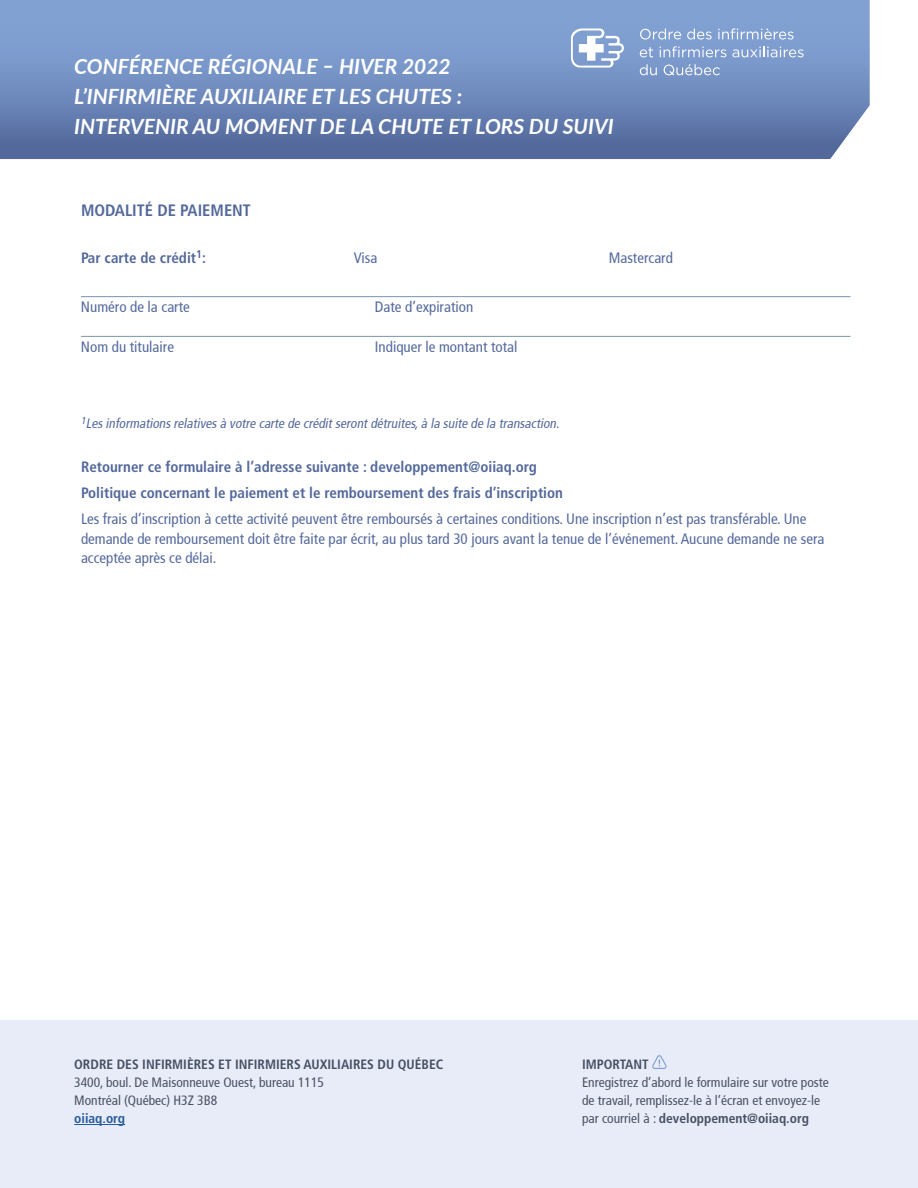
<style>
.page{position:relative;width:918px;height:1188px;background:#fff}
.page>*{position:absolute;margin:0;border:0;box-sizing:border-box;transform-origin:0 0}
.t1{font:italic 700 21px/30px "Lato";color:#fff}
.t2{font:700 condensed 16.5px "Frutiger LT Std";color:#53689b}
.t3{font:condensed 15px/19.5px "Frutiger";color:#53689b}
.t4{font:700 condensed 15px/26.2px "Frutiger LT Std";color:#53689b}
.t5{font:condensed 13.5px/18px "Frutiger";color:#475063}
.t6{font:700 condensed 13.5px "Frutiger LT Std";color:#475063}
.t7{font:italic condensed 13.5px "Frutiger";color:#53689b}
.t8{font:700 condensed 13.5px "Frutiger LT Std";color:#275b9b}
.s1{font-family:"Frutiger";font-weight:400}
</style>
<div class="page">
<hr style="left:81px;top:296px;width:769px;height:1px;background:#7997ab">
<hr style="left:81px;top:336px;width:769px;height:1px;background:#7997ab">
<svg style="left:0;top:0;width:867px;height:159px;background:#708bbe"></svg>
<svg style="left:640px;top:28px;width:41px;height:12px"></svg>
<svg style="left:687px;top:28px;width:25px;height:12px"></svg>
<svg style="left:718px;top:28px;width:76px;height:12px"></svg>
<svg style="left:640px;top:47px;width:13px;height:10px"></svg>
<svg style="left:660px;top:46px;width:66px;height:11px"></svg>
<svg style="left:732px;top:46px;width:72px;height:11px"></svg>
<svg style="left:640px;top:64px;width:17px;height:11px"></svg>
<svg style="left:664px;top:64px;width:56px;height:11px"></svg>
<svg style="left:571px;top:29px;width:53px;height:39px"></svg>
<div style="left:0;top:1021px;width:918px;height:167px;background:#e8ecf8"></div>
<hr style="left:74px;top:1124px;width:51px;height:1px;background:#275b9b">
<svg style="left:652px;top:1055px;width:15px;height:14px"></svg>
<h1 class="t1" style="left:74px;top:51px;width:541px">CONFÉRENCE RÉGIONALE – HIVER 2022<br>L’INFIRMIÈRE AUXILIAIRE ET LES CHUTES :<br>INTERVENIR AU MOMENT DE LA CHUTE ET LORS DU SUIVI</h1>
<p class="t2" style="left:81px;top:201px;width:171px">MODALITÉ DE PAIEMENT</p>
<p class="t4" style="left:81px;top:245px;width:126px">Par carte de crédit<sup>1</sup>:</p>
<p class="t3" style="left:354px;top:249px;width:25px">Visa</p>
<p class="t3" style="left:609px;top:249px;width:66px">Mastercard</p>
<p class="t3" style="left:81px;top:297px;width:110px">Numéro de la carte</p>
<p class="t3" style="left:375px;top:297px;width:100px">Date d’expiration</p>
<p class="t3" style="left:81px;top:337px;width:95px">Nom du titulaire</p>
<p class="t3" style="left:375px;top:337px;width:144px">Indiquer le montant total</p>
<p class="t7" style="left:81px;top:416px;width:483px"><sup>1</sup>Lesinformationsrelativesà votre carte de créditserontdétruites,à la suite de la transaction.</p>
<p class="t4" style="left:81px;top:454px;width:484px">Retourner ce formulaire à l’adresse suivante : developpement@oiiaq.org<br>Politique concernant le paiement et le remboursement des frais d’inscription</p>
<p class="t3" style="left:81px;top:510px;width:745px">Les frais d’inscription à cette activité peuvent être remboursés à certaines conditions. Une inscription n’est pas transférable. Une demande de remboursement doit être faite par écrit, au plus tard 30 jours avant la tenue de l’événement. Aucune demande ne sera acceptée après ce délai.</p>
<p class="t6" style="left:74px;top:1056px;width:371px">ORDRE DES INFIRMIÈRES ET INFIRMIERS AUXILIAIRES DU QUÉBEC</p>
<p class="t5" style="left:74px;top:1074px;width:251px">3400, boul. De Maisonneuve Ouest, bureau 1115<br>Montréal (Québec) H3Z 3B8</p>
<p class="t8" style="left:74px;top:1110px;width:52px">oiiaq.org</p>
<p class="t6" style="left:582px;top:1056px;width:68px">IMPORTANT</p>
<p class="t5" style="left:582px;top:1073px;width:248px">Enregistrez d’abord le formulaire sur votre poste de travail, remplissez-le à l’écran et envoyez-le</p>
<p class="t6" style="left:582px;top:1110px;width:228px"><span class="s1">par courriel à :</span> developpement@oiiaq.org</p>
</div>
